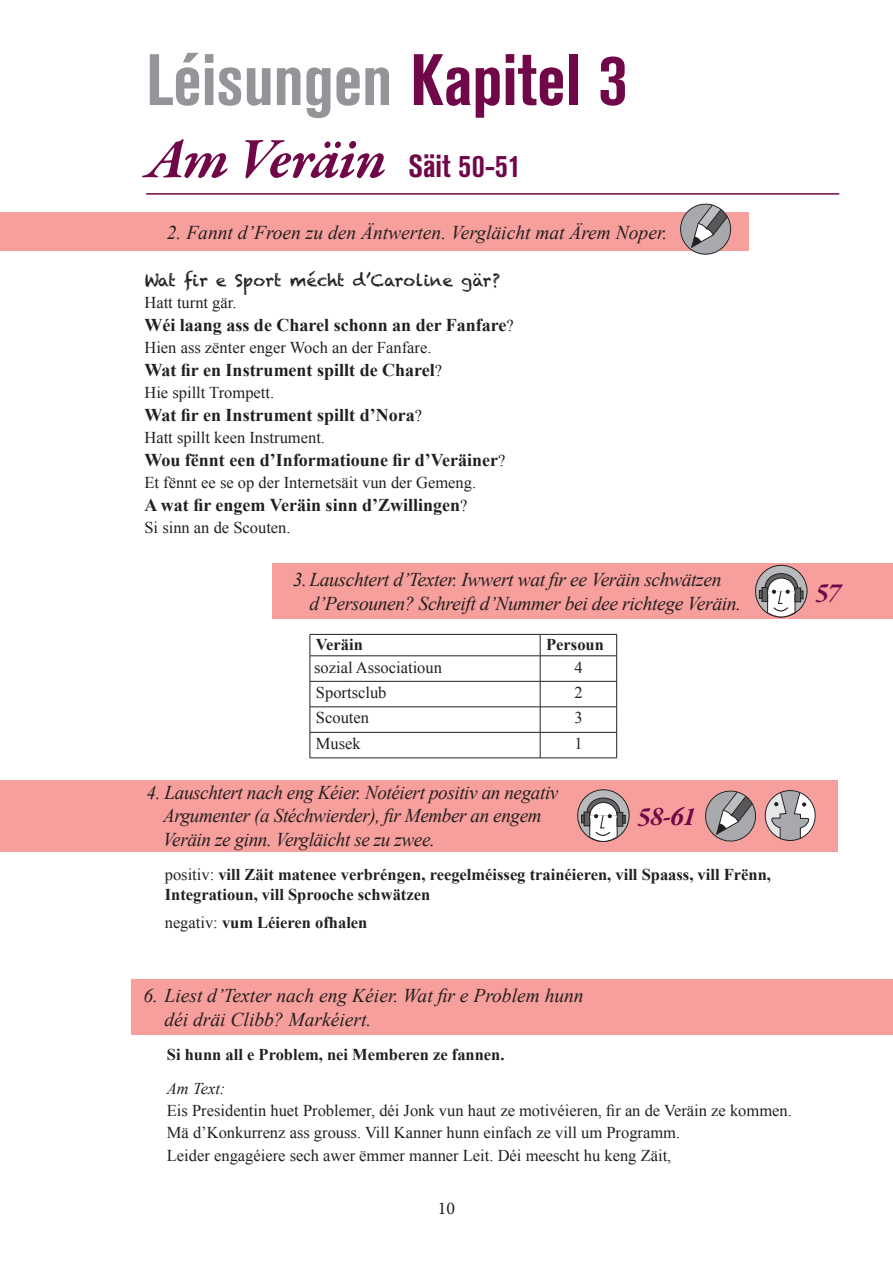
<style>
.page{position:relative;width:893px;height:1263px;background:#fff}
.page>*{position:absolute;margin:0;border:0;box-sizing:border-box;transform-origin:0 0}
.t1{font:700 condensed 72px "Akzidenz Grotesk BE";color:#939598}
.t2{font:700 condensed 31.5px "Akzidenz Grotesk BE";color:#700748}
.t3{font:italic 700 27px "Garamond Premr Pro";color:#700748}
.t4{font:italic 19.5px/23.4px "Times New Roman";letter-spacing:-.02em;color:#231f20}
.t5{font:italic 19.5px/23.4px "Times New Roman";color:#231f20}
.t6{font:700 18px "Times New Roman";color:#231f20}
.t7{font:18px "Minion Pro";color:#231f20}
.t8{font:16.5px/22.4px "Times New Roman";color:#231f20}
.t9{font:700 16.5px/19.8px "Times New Roman";color:#231f20}
.t10{font:16.5px "Chalkduster";color:#231f20}
.t11{font:italic 16.5px "Times New Roman";color:#231f20}
.s1{color:#700748}
.s2{font-family:"Garamond Premr Pro";font-style:italic;font-stretch:normal;font-size:58.5px}
.s3{font-weight:400;font-size:16.5px}
.s4{font-weight:400}
</style>
<div class="page">
<div style="left:0;top:213px;width:748px;height:38px;background:#f69f9c"></div>
<svg style="left:679px;top:203px;width:53px;height:52px"></svg>
<div style="left:273px;top:563px;width:620px;height:56px;background:#f69f9c"></div>
<svg style="left:755px;top:564px;width:53px;height:54px"></svg>
<hr style="left:310px;top:634px;width:230px;height:1px;background:#231f20">
<hr style="left:540px;top:634px;width:77px;height:1px;background:#231f20">
<hr style="left:310px;top:655px;width:230px;height:1px;background:#231f20">
<hr style="left:540px;top:655px;width:77px;height:1px;background:#231f20">
<hr style="left:310px;top:681px;width:230px;height:1px;background:#231f20">
<hr style="left:540px;top:681px;width:77px;height:1px;background:#231f20">
<hr style="left:310px;top:707px;width:230px;height:1px;background:#231f20">
<hr style="left:540px;top:707px;width:77px;height:1px;background:#231f20">
<hr style="left:310px;top:732px;width:230px;height:1px;background:#231f20">
<svg style="left:310px;top:635px;width:1px;height:123px"></svg>
<hr style="left:540px;top:732px;width:77px;height:1px;background:#231f20">
<svg style="left:540px;top:635px;width:1px;height:123px"></svg>
<svg style="left:616px;top:635px;width:1px;height:123px"></svg>
<hr style="left:310px;top:758px;width:230px;height:1px;background:#231f20">
<hr style="left:540px;top:758px;width:77px;height:1px;background:#231f20">
<hr style="left:146px;top:193px;width:693px;height:2px;background:#700748">
<div style="left:132px;top:979px;width:761px;height:55px;background:#f69f9c"></div>
<div style="left:0;top:780px;width:838px;height:71px;background:#f69f9c"></div>
<svg style="left:577px;top:789px;width:53px;height:53px"></svg>
<svg style="left:705px;top:790px;width:52px;height:52px"></svg>
<svg style="left:764px;top:790px;width:52px;height:51px"></svg>
<h1 class="t1" style="left:146px;top:39px;width:482px">Léisungen <span class="s1">Kapitel 3</span></h1>
<h2 class="t2" style="left:146px;top:148px;width:376px"><span class="s2">Am Veräin</span> Säit 50-51</h2>
<p class="t5" style="left:167px;top:220px;width:502px">2. Fannt d’Froen zu den Äntwerten. Vergläicht mat Ärem Noper.</p>
<p class="t10" style="left:144px;top:271px;width:357px">Wat fir e Sport mécht d’Caroline gär?</p>
<p class="t8" style="left:144px;top:291px;width:94px">Hatt turnt gär.</p>
<p class="t6" style="left:144px;top:312px;width:371px">Wéi laang ass de Charel schonn an der Fanfare<span class="s3">?</span></p>
<p class="t8" style="left:144px;top:336px;width:288px">Hien ass zënter enger Woch an der Fanfare.</p>
<p class="t6" style="left:144px;top:357px;width:299px">Wat fir en Instrument spillt de Charel<span class="s3">?</span></p>
<p class="t8" style="left:144px;top:381px;width:131px">Hie spillt Trompett.</p>
<p class="t6" style="left:144px;top:402px;width:279px">Wat fir en Instrument spillt d’Nora<span class="s3">?</span></p>
<p class="t8" style="left:144px;top:426px;width:182px">Hatt spillt keen Instrument.</p>
<p class="t6" style="left:144px;top:447px;width:362px">Wou fënnt een d’Informatioune fir d’Veräiner<span class="s3">?</span></p>
<p class="t8" style="left:144px;top:471px;width:333px">Et fënnt ee se op der Internetsäit vun der Gemeng.</p>
<p class="t6" style="left:144px;top:492px;width:325px">A wat fir engem Veräin sinn d’Zwillingen<span class="s3">?</span></p>
<p class="t8" style="left:144px;top:516px;width:148px">Si sinn an de Scouten.</p>
<p class="t4" style="left:309px;top:567px;width:433px;text-indent:-17px">3. Lauschtert d’Texter. Iwwert wat fir ee Veräin schwätzen d’Persounen? Schreift d’Nummer bei dee richtege Veräin.</p>
<p class="t9" style="left:316px;top:634px;width:49px">Veräin</p>
<p class="t9" style="left:546px;top:634px;width:59px">Persoun</p>
<p class="t8" style="left:314px;top:656px;width:129px">sozial Associatioun</p>
<p class="t8" style="left:574px;top:656px;width:10px">4</p>
<p class="t8" style="left:316px;top:681px;width:72px">Sportsclub</p>
<p class="t8" style="left:574px;top:681px;width:10px">2</p>
<p class="t8" style="left:316px;top:706px;width:55px">Scouten</p>
<p class="t8" style="left:574px;top:706px;width:10px">3</p>
<p class="t8" style="left:316px;top:732px;width:46px">Musek</p>
<p class="t8" style="left:574px;top:732px;width:10px">1</p>
<p class="t4" style="left:163px;top:780px;width:397px;text-indent:-16px">4. Lauschtert nach eng Kéier. Notéiert positiv an negativ<br>Argumenter (a Stéchwierder), fir Member an engem<br>Veräin ze ginn. Vergläicht se zu zwee.</p>
<p class="t9" style="left:165px;top:864px;width:608px"><span class="s4">positiv:</span> vill Zäit matenee verbréngen, reegelméisseg trainéieren, vill Spaass, vill Frënn,<br>Integratioun, vill Sprooche schwätzen</p>
<p class="t9" style="left:165px;top:912px;width:204px"><span class="s4">negativ:</span> vum Léieren ofhalen</p>
<h3 class="t3" style="left:637px;top:800px;width:60px">58-61</h3>
<p class="t5" style="left:164px;top:984px;width:421px;text-indent:-21px">6. Liest d’Texter nach eng Kéier. Wat fir e Problem hunn déi dräi Clibb? Markéiert.</p>
<p class="t9" style="left:167px;top:1045px;width:339px">Si hunn all e Problem, nei Memberen ze fannen.</p>
<p class="t11" style="left:167px;top:1077px;width:60px">Am Text:</p>
<p class="t8" style="left:167px;top:1099px;width:626px">Eis Presidentin huet Problemer, déi Jonk vun haut ze motivéieren, fir an de Veräin ze kommen.<br>Mä d’Konkurrenz ass grouss. Vill Kanner hunn einfach ze vill um Programm.<br>Leider engagéiere sech awer ëmmer manner Leit. Déi meescht hu keng Zäit,</p>
<p class="t7" style="left:438px;top:1196px;width:19px">10</p>
<h3 class="t3" style="left:815px;top:576px;width:27px">57</h3>
</div>
